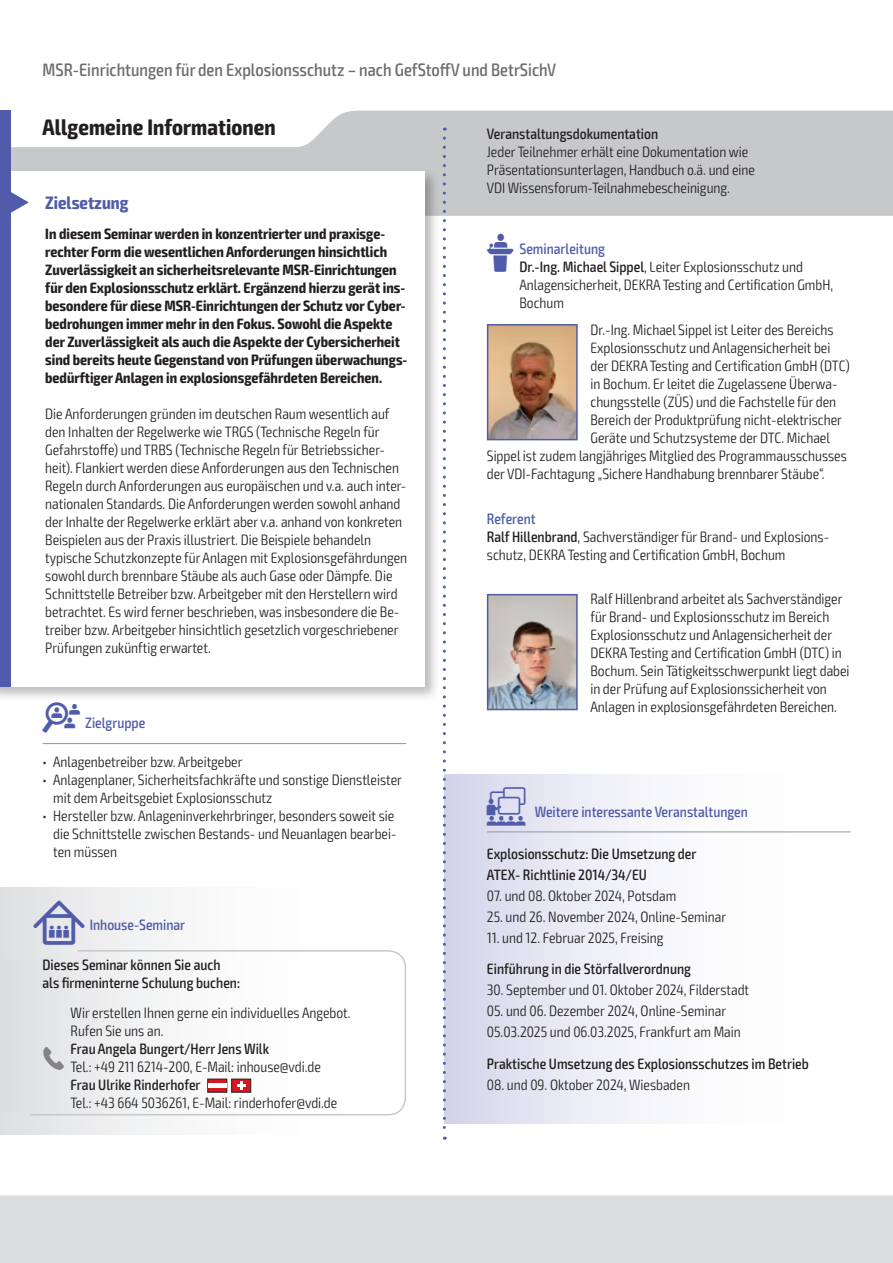
<style>
.page{position:relative;width:893px;height:1263px;background:#fff}
.page>*{position:absolute;margin:0;border:0;box-sizing:border-box;transform-origin:0 0}
.t1{font:700 condensed 22.5px "Exo 2";letter-spacing:.005em;color:#231f20}
.t2{font:500 condensed 18px "Exo 2";color:#6c6d70}
.t3{font:700 condensed 18px "Exo 2";color:#505ca9}
.t4{font:300 condensed 15px/18px "Exo 2";color:#231f20}
.t5{font:700 condensed 15px/18px "Exo 2";color:#231f20}
.t6{font:500 condensed 15px/18px "Exo 2";color:#231f20}
.t7{font:500 condensed 15px "Exo 2";color:#505ca9}
.s1{font-family:"VDI Iconset S4 A Regular";font-weight:400;font-stretch:normal}
.s2{font-family:"VDI Iconset S4 A Regular";font-weight:400;font-stretch:normal;font-size:15.45px}
.s3{font-family:"VDI Iconset S4 A Regular";font-weight:400;font-stretch:normal;color:#505ca9}
.s4{font-weight:500;color:#505ca9}
.s5{font-weight:500}
.s6{font-family:"VDI Iconset S4 A Regular";font-weight:400;font-stretch:normal;font-size:19.5px}
</style>
<div class="page">
<div style="left:0;top:1195px;width:893px;height:68px;background:#dcdddf"></div>
<svg style="left:11px;top:111px;width:881px;height:105px;fill:#c7c8ca"></svg>
<hr style="left:892px;top:111px;width:1px;height:105px;background:#505ca9">
<div style="left:0;top:111px;width:11px;height:63px;background:#505ca9"></div>
<div style="left:0;top:887px;width:406px;height:247px;background:linear-gradient(to right,#e4e5e7,#fff)"></div>
<svg style="left:29px;top:949px;width:377px;height:167px"></svg>
<div style="left:0;top:959px;width:383px;height:152px;background:linear-gradient(to right,#e2e3e5,#fff)"></div>
<svg style="left:207px;top:1079px;width:44px;height:13px"></svg>
<div style="left:208px;top:1083px;width:19px;height:5px;background:#fff"></div>
<svg style="left:43px;top:1047px;width:21px;height:23px"></svg>
<div style="left:0;top:168px;width:440px;height:534px;background:#231f20;opacity:.3"></div>
<div style="left:0;top:171px;width:424px;height:516px;background:#fff"></div>
<div style="left:0;top:171px;width:11px;height:516px;background:#505ca9"></div>
<svg style="left:11px;top:192px;width:18px;height:21px"></svg>
<hr style="left:43px;top:743px;width:363px;height:1px;background:#939598">
<div style="left:444px;top:774px;width:406px;height:350px;background:linear-gradient(to right,#dadbed,#fff)"></div>
<hr style="left:487px;top:831px;width:363px;height:1px;background:#939598">
<img style="left:490px;top:327px;width:85px;height:110px">
<div style="left:487px;top:324px;width:91px;height:116px;border:2px solid #505ca9"></div>
<img style="left:490px;top:597px;width:85px;height:110px">
<div style="left:487px;top:594px;width:91px;height:116px;border:2px solid #505ca9"></div>
<svg style="left:443px;top:138px;width:3px;height:1002px"></svg>
<p class="t2" style="left:43px;top:59px;width:515px">MSR-Einrichtungen für den Explosionsschutz – nach GefStoffV und BetrSichV</p>
<h1 class="t1" style="left:43px;top:113px;width:235px">Allgemeine Informationen</h1>
<p class="t6" style="left:487px;top:125px;width:173px">Veranstaltungsdokumentation</p>
<p class="t4" style="left:487px;top:143px;width:270px">Jeder Teilnehmer erhält eine Dokumentation wie<br>Präsentationsunterlagen, Handbuch o.ä. und eine<br>VDI Wissensforum-Teilnahmebescheinigung.</p>
<p class="t3" style="left:45px;top:192px;width:85px">Zielsetzung</p>
<p class="t5" style="left:45px;top:225px;width:364px">In diesem Seminar werden in konzentrierter und praxisge&shy;rechter Form die wesentlichen Anforderungen hinsichtlich Zuverlässigkeit an sicherheitsrelevante MSR-Einrichtungen für den Explosionsschutz erklärt. Ergänzend hierzu gerät ins&shy;besondere für diese MSR-Einrichtungen der Schutz vor Cyber&shy;bedrohungen immer mehr in den Fokus. Sowohl die Aspekte der Zuverlässigkeit als auch die Aspekte der Cybersicherheit sind bereits heute Gegenstand von Prüfungen überwachungs&shy;bedürftiger Anlagen in explosionsgefährdeten Bereichen.</p>
<p class="t4" style="left:45px;top:405px;width:363px">Die Anforderungen gründen im deutschen Raum wesentlich auf den Inhalten der Regelwerke wie TRGS (Technische Regeln für Gefahrstoffe) und TRBS (Technische Regeln für Betriebssicher&shy;heit). Flankiert werden diese Anforderungen aus den Technischen Regeln durch Anforderungen aus europäischen und v.a. auch inter&shy;nationalen Standards. Die Anforderungen werden sowohl anhand der Inhalte der Regelwerke erklärt aber v.a. anhand von konkreten Beispielen aus der Praxis illustriert. Die Beispiele behandeln typische Schutzkonzepte für Anlagen mit Explosionsgefährdungen sowohl durch brennbare Stäube als auch Gase oder Dämpfe. Die Schnittstelle Betreiber bzw. Arbeitgeber mit den Herstellern wird betrachtet. Es wird ferner beschrieben, was insbesondere die Be&shy;treiber bzw. Arbeitgeber hinsichtlich gesetzlich vorgeschriebener Prüfungen zukünftig erwartet.</p>
<p class="t7" style="left:43px;top:714px;width:104px"><span class="s1">Z</span> Zielgruppe</p>
<p class="t4" style="left:43px;top:753px;width:202px">• Anlagenbetreiber bzw. Arbeitgeber</p>
<p class="t4" style="left:53px;top:771px;width:350px;text-indent:-11px">• Anlagenplaner, Sicherheitsfachkräfte und sonstige Dienstleister mit dem Arbeitsgebiet Explosionsschutz</p>
<p class="t4" style="left:53px;top:807px;width:345px;text-indent:-11px">• Hersteller bzw. Anlageninverkehrbringer, besonders soweit sie die Schnittstelle zwischen Bestands- und Neuanlagen bearbei&shy;ten müssen</p>
<p class="t7" style="left:33px;top:916px;width:153px"><span class="s2">I</span> Inhouse-Seminar</p>
<p class="t6" style="left:43px;top:955px;width:199px">Dieses Seminar können Sie auch als firmeninterne Schulung buchen:</p>
<p class="t4" style="left:71px;top:1004px;width:282px">Wir erstellen Ihnen gerne ein individuelles Angebot.<br>Rufen Sie uns an.</p>
<p class="t6" style="left:71px;top:1040px;width:200px">Frau Angela Bungert/Herr Jens Wilk</p>
<p class="t4" style="left:71px;top:1058px;width:252px">Tel.: +49 211 6214-200, E-Mail: inhouse@vdi.de</p>
<p class="t6" style="left:71px;top:1076px;width:132px">Frau Ulrike Rinderhofer</p>
<p class="t4" style="left:71px;top:1094px;width:268px">Tel.: +43 664 5036261, E-Mail: rinderhofer@vdi.de</p>
<p class="t4" style="left:519px;top:240px;width:315px;text-indent:-33px"><span class="s3">L</span> <span class="s4">Seminarleitung<br></span><span class="s5">Dr.-Ing. Michael Sippel</span>, Leiter Explosionsschutz und Anlagensicherheit, DEKRA Testing and Certification GmbH, Bochum</p>
<p class="t4" style="left:590px;top:321px;width:245px">Dr.-Ing. Michael Sippel ist Leiter des Bereichs</p>
<p class="t4" style="left:590px;top:339px;width:241px">Explosionsschutz und Anlagensicherheit bei</p>
<p class="t4" style="left:590px;top:357px;width:261px">der DEKRA Testing and Certification GmbH (DTC)</p>
<p class="t4" style="left:590px;top:375px;width:249px">in Bochum. Er leitet die Zugelassene Überwa-</p>
<p class="t4" style="left:590px;top:393px;width:247px">chungsstelle (ZÜS) und die Fachstelle für den</p>
<p class="t4" style="left:590px;top:411px;width:253px">Bereich der Produktprüfung nicht-elektrischer</p>
<p class="t4" style="left:590px;top:429px;width:241px">Geräte und Schutzsysteme der DTC. Michael</p>
<p class="t4" style="left:487px;top:447px;width:361px">Sippel ist zudem langjähriges Mitglied des Programmausschusses</p>
<p class="t4" style="left:487px;top:465px;width:339px">der VDI-Fachtagung „Sichere Handhabung brennbarer Stäube“.</p>
<p class="t7" style="left:487px;top:510px;width:50px">Referent</p>
<p class="t4" style="left:487px;top:528px;width:344px"><span class="s5">Ralf Hillenbrand</span>, Sachverständiger für Brand- und Explosions&shy;schutz, DEKRA Testing and Certification GmbH, Bochum</p>
<p class="t4" style="left:590px;top:590px;width:261px">Ralf Hillenbrand arbeitet als Sachverständiger für Brand- und Explosionsschutz im Bereich Explosionsschutz und Anlagensicherheit der DEKRA Testing and Certification GmbH (DTC) in Bochum. Sein Tätigkeitsschwerpunkt liegt dabei in der Prüfung auf Explosionssicherheit von Anlagen in explosionsgefährdeten Bereichen.</p>
<p class="t7" style="left:487px;top:802px;width:263px"><span class="s6">W</span> Weitere interessante Veranstaltungen</p>
<p class="t6" style="left:487px;top:843px;width:211px;line-height:21px">Explosionsschutz: Die Umsetzung der<br>ATEX- Richtlinie 2014/34/EU</p>
<p class="t4" style="left:487px;top:887px;width:191px">07. und 08. Oktober 2024, Potsdam</p>
<p class="t4" style="left:487px;top:908px;width:241px">25. und 26. November 2024, Online-Seminar</p>
<p class="t4" style="left:487px;top:929px;width:178px">11. und 12. Februar 2025, Freising</p>
<p class="t6" style="left:487px;top:960px;width:206px">Einführung in die Störfallverordnung</p>
<p class="t4" style="left:487px;top:981px;width:264px">30. September und 01. Oktober 2024, Filderstadt</p>
<p class="t4" style="left:487px;top:1001px;width:255px;line-height:21px">05. und 06. Dezember 2024, Online-Seminar<br>05.03.2025 und 06.03.2025, Frankfurt am Main</p>
<p class="t6" style="left:487px;top:1055px;width:323px">Praktische Umsetzung des Explosionsschutzes im Betrieb</p>
<p class="t4" style="left:487px;top:1076px;width:205px">08. und 09. Oktober 2024, Wiesbaden</p>
</div>
